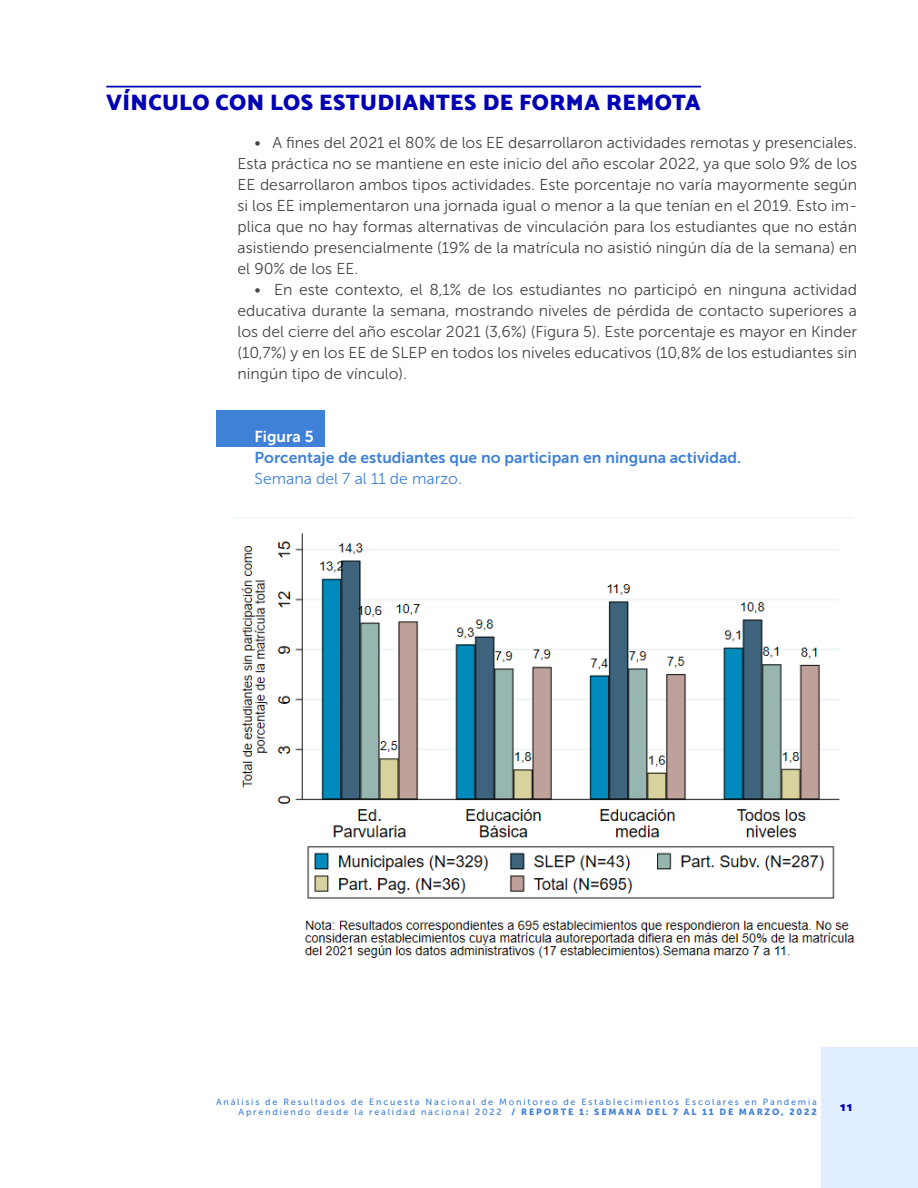
<style>
.page{position:relative;width:918px;height:1188px;background:#fff}
.page>*{position:absolute;margin:0;border:0;box-sizing:border-box;transform-origin:0 0}
.subtitulo_barra_supe{font:900 22.5px "Catamaran";letter-spacing:.015em;color:#0000b5}
.t1{font:15.75px/21px "Museo Sans 300";color:#454545;text-align:justify}
.t2{font:15.75px "Museo Sans 700";color:#4081d8}
.t3{font:15.75px "Museo Sans 300";color:#4081d8}
.t4{font:15.75px "Museo Sans 700";color:#fff}
.t5{font:900 12px "Catamaran";color:#0000b5}
.t6{font:9px/10.8px "Museo Sans 500";letter-spacing:.2em;color:#4081d8;text-align:right}
.s1{font-family:"Museo Sans 900"}
</style>
<div class="page">
<div style="left:822px;top:1048px;width:96px;height:140px;background:#e0eeff"></div>
<hr style="left:106px;top:86px;width:595px;height:1px;background:#0000b5">
<div style="left:216px;top:411px;width:109px;height:36px;background:#4081d8"></div>
<img style="left:233px;top:517px;width:620px;height:441px">
<p class="subtitulo_barra_supe" style="left:106px;top:85px;width:596px">VÍNCULO CON LOS ESTUDIANTES DE FORMA REMOTA</p>
<p class="t1" style="left:238px;top:132px;width:621px;text-indent:17px">• A fines del 2021 el 80% de los EE desarrollaron actividades remotas y presenciales.<br>Esta práctica no se mantiene en este inicio del año escolar 2022, ya que solo 9% de los EE desarrollaron ambos tipos actividades. Este porcentaje no varía mayormente según si los EE implementaron una jornada igual o menor a la que tenían en el 2019. Esto im&shy;plica que no hay formas alternativas de vinculación para los estudiantes que no están asistiendo presencialmente (19% de la matrícula no asistió ningún día de la semana) en el 90% de los EE.</p>
<p class="t1" style="left:238px;top:279px;width:621px;text-indent:17px">• En este contexto, el 8,1% de los estudiantes no participó en ninguna actividad educativa durante la semana, mostrando niveles de pérdida de contacto superiores a los del cierre del año escolar 2021 (3,6%) (Figura 5). Este porcentaje es mayor en Kinder (10,7%) y en los EE de SLEP en todos los niveles educativos (10,8% de los estudiantes sin ningún tipo de vínculo).</p>
<p class="t4" style="left:255px;top:428px;width:61px">Figura 5</p>
<p class="t2" style="left:255px;top:449px;width:488px">Porcentaje de estudiantes que no participan en ninguna actividad.</p>
<p class="t3" style="left:255px;top:470px;width:209px">Semana del 7 al 11 de marzo.</p>
<p class="t6" style="left:216px;top:1096px;width:602px">Análisis de Resultados de Encuesta Nacional de Monitoreo de Establecimientos Escolares en Pandemia<br>Aprendiendo desde la realidad nacional 2022 <span class="s1">/ REPORTE 1: SEMANA DEL 7 AL 11 DE MARZO, 2022</span></p>
<p class="t5" style="left:840px;top:1098px;width:13px">11</p>
</div>
